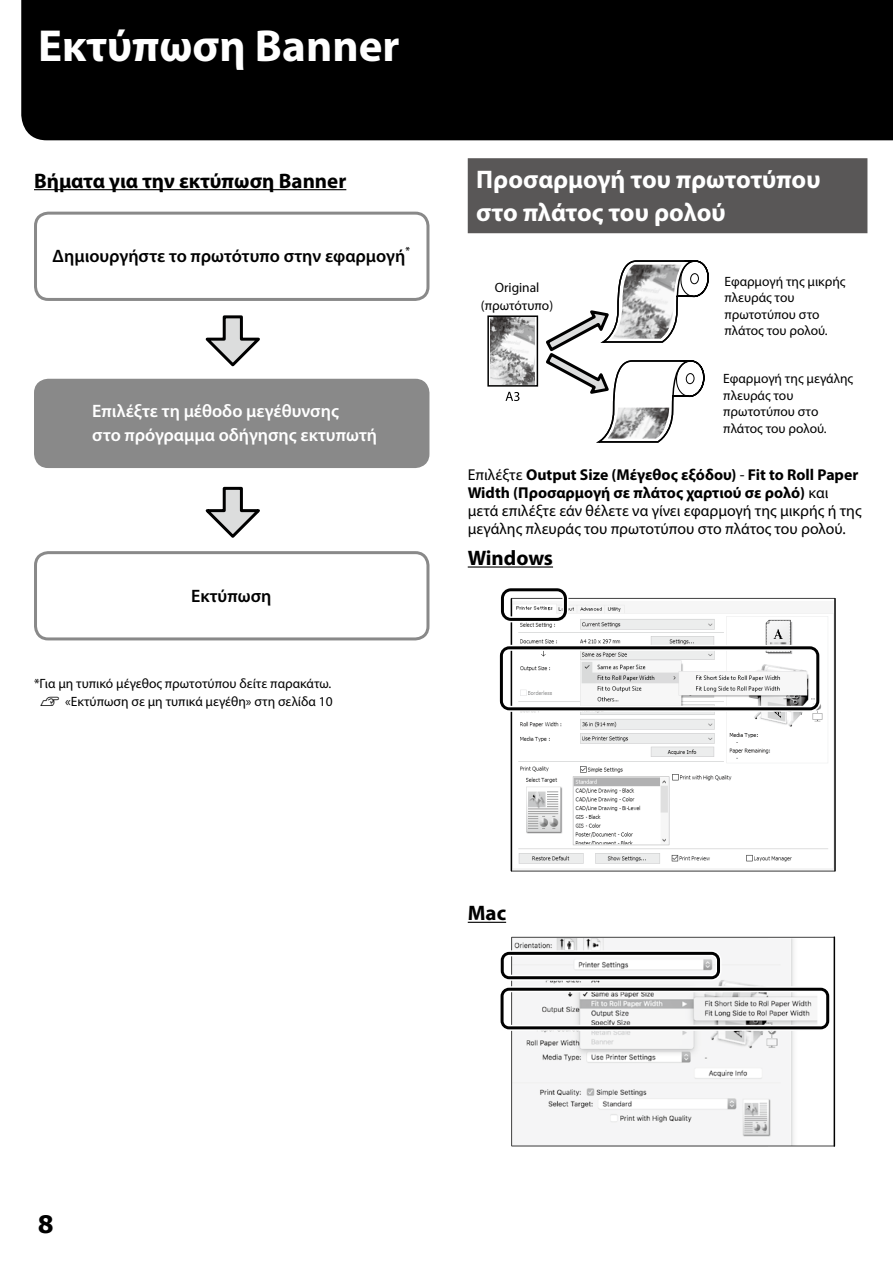
<style>
.page{position:relative;width:893px;height:1263px;background:#fff}
.page>*{position:absolute;margin:0;border:0;box-sizing:border-box;transform-origin:0 0}
.t1{font:700 45px "Myriad Pro";color:#fff}
.t2{font:700 25.5px/33px "Myriad Pro";color:#fff}
.t3{font:700 24px "Tahoma";color:#000}
.t4{font:700 21px "Myriad Pro";color:#000}
.t5{font:600 18px/24px "Myriad Pro";color:#fff}
.t6{font:600 18px "Myriad Pro";color:#000}
.t7{font:15.75px/18px "Myriad Pro";color:#000}
.t8{font:13.5px/16.5px "Myriad Pro";color:#000}
.t9{font:600 10.5px "Myriad Pro";color:#000}
.s1{font-family:"TP Publication Group Icons 4 AAA"}
.s2{font-weight:700}
</style>
<div class="page">
<div style="left:468px;top:158px;width:399px;height:75px;background:#595757"></div>
<hr style="left:468px;top:566px;width:85px;height:2px;background:#000">
<hr style="left:468px;top:922px;width:38px;height:1px;background:#000">
<svg style="left:487px;top:315px;width:51px;height:72px"></svg>
<img style="left:491px;top:318px;width:44px;height:66px">
<svg style="left:546px;top:260px;width:163px;height:183px"></svg>
<svg style="left:505px;top:392px;width:14px;height:9px"></svg>
<img style="left:512px;top:604px;width:322px;height:267px">
<hr style="left:511px;top:598px;width:324px;height:1px;background:#000">
<hr style="left:511px;top:871px;width:324px;height:1px;background:#000">
<hr style="left:834px;top:598px;width:2px;height:273px;background:#000">
<hr style="left:511px;top:598px;width:1px;height:273px;background:#000">
<svg style="left:499px;top:645px;width:323px;height:67px"></svg>
<svg style="left:500px;top:588px;width:68px;height:34px"></svg>
<svg style="left:511px;top:937px;width:323px;height:209px;fill:#f5f5f6"></svg>
<hr style="left:834px;top:936px;width:1px;height:211px;background:#000">
<svg style="left:500px;top:950px;width:331px;height:84px"></svg>
<div style="left:21px;top:0;width:872px;height:140px;background:#000"></div>
<hr style="left:34px;top:189px;width:312px;height:1px;background:#000">
<div style="left:34px;top:212px;width:395px;height:89px;border:3px solid #898989;border-radius:13px"></div>
<div style="left:36px;top:380px;width:392px;height:86px;background:#898989;border-radius:13px"></div>
<div style="left:34px;top:379px;width:395px;height:89px;border:3px solid #898989;border-radius:13px"></div>
<div style="left:34px;top:551px;width:395px;height:89px;border:3px solid #898989;border-radius:13px"></div>
<svg style="left:205px;top:315px;width:55px;height:52px"></svg>
<svg style="left:205px;top:486px;width:55px;height:52px"></svg>
<h1 class="t1" style="left:38px;top:16px;width:363px">Εκτύπωση Banner</h1>
<h3 class="t4" style="left:34px;top:167px;width:314px">Βήματα για την εκτύπωση Banner</h3>
<p class="t9" style="left:405px;top:244px;width:6px">*</p>
<h3 class="t6" style="left:53px;top:245px;width:354px">Δημιουργήστε το πρωτότυπο στην εφαρμογή</h3>
<h3 class="t5" style="left:92px;top:399px;width:286px">Επιλέξτε τη μέθοδο μεγέθυνσης<br>στο πρόγραμμα οδήγησης εκτυπωτή</h3>
<h3 class="t6" style="left:191px;top:584px;width:82px">Εκτύπωση</h3>
<p class="t8" style="left:34px;top:675px;width:300px;line-height:18px;text-align:center">*Για μη τυπικό μέγεθος πρωτοτύπου δείτε παρακάτω.<br><span class="s1">U</span> «Εκτύπωση σε μη τυπικά μεγέθη» στη σελίδα 10</p>
<h2 class="t2" style="left:476px;top:162px;width:346px">Προσαρμογή του πρωτοτύπου στο πλάτος του ρολού</h2>
<p class="t8" style="left:481px;top:278px;width:74px;line-height:18px;text-align:center">Original (πρωτότυπο)</p>
<p class="t8" style="left:724px;top:273px;width:123px">Εφαρμογή της μικρής πλευράς του πρωτοτύπου στο πλάτος του ρολού.</p>
<p class="t8" style="left:723px;top:370px;width:131px">Εφαρμογή της μεγάλης πλευράς του πρωτοτύπου στο πλάτος του ρολού.</p>
<p class="t7" style="left:468px;top:466px;width:395px">Επιλέξτε <span class="s2">Output Size (Μέγεθος εξόδου)</span> - <span class="s2">Fit to Roll Paper Width (Προσαρμογή σε πλάτος χαρτιού σε ρολό)</span> και μετά επιλέξτε εάν θέλετε να γίνει εφαρμογή της μικρής ή της μεγάλης πλευράς του πρωτοτύπου στο πλάτος του ρολού.</p>
<h3 class="t4" style="left:468px;top:544px;width:87px">Windows</h3>
<h3 class="t4" style="left:468px;top:899px;width:40px">Mac</h3>
<h3 class="t3" style="left:38px;top:1207px;width:17px">8</h3>
</div>
